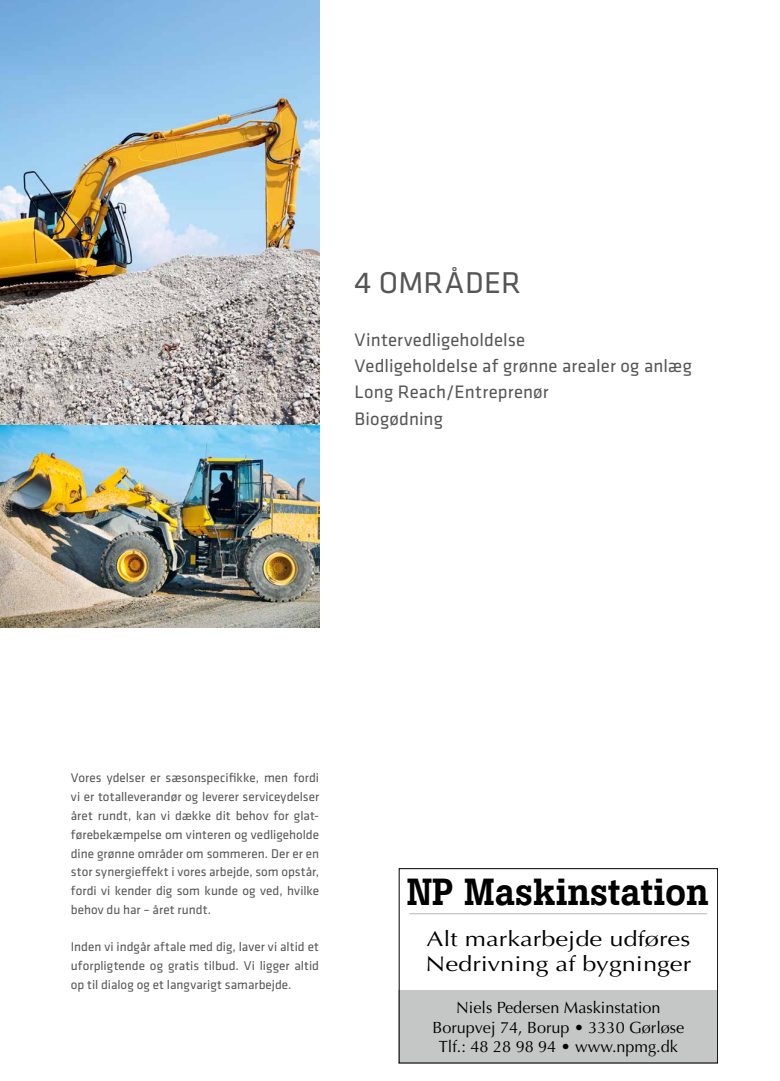
<style>
.page{position:relative;width:780px;height:1081px;background:#fff}
.page>*{position:absolute;margin:0;border:0;box-sizing:border-box;transform-origin:0 0}
.t1{font:500 37.5px "Boton";color:#000}
.t2{font:31.25px "Klavika";letter-spacing:.005em;color:#565656}
.t3{font:21.25px/25.5px "Optima LT Std";color:#000;scale:1.2 1}
.t4{font:18.75px/26.2px "Klavika";letter-spacing:.005em;color:#565656}
.t5{font:16.25px/19.5px "Optima LT Std";color:#000;text-align:center}
.t6{font:13.12px/18.8px "Klavika";color:#565656;text-align:justify}
</style>
<div class="page">
<img style="left:0;top:0;width:319px;height:627px">
<img style="left:0;top:142px;width:1px;height:283px">
<div style="left:399px;top:990px;width:319px;height:73px;background:#c5c6c6"></div>
<hr style="left:409px;top:913px;width:298px;height:1px;background:#c5c6c6">
<div style="left:399px;top:868px;width:319px;height:195px;border:1px solid #000"></div>
<h2 class="t2" style="left:354px;top:266px;width:168px">4 OMRÅDER</h2>
<h3 class="t4" style="left:354px;top:327px;width:339px">Vintervedligeholdelse<br>Vedligeholdelse af grønne arealer og anlæg<br>Long Reach/Entreprenør<br>Biogødning</h3>
<p class="t6" style="left:71px;top:769px;width:250px">Vores ydelser er sæsonspecifikke, men fordi vi er totalleverandør og leverer serviceydelser året rundt, kan vi dække dit behov for glat&shy;førebekæmpelse om vinteren og vedligeholde dine grønne områder om sommeren. Der er en stor synergieffekt i vores arbejde, som opstår, fordi vi kender dig som kunde og ved, hvilke behov du har – året rundt.</p>
<p class="t6" style="left:71px;top:938px;width:250px">Inden vi indgår aftale med dig, laver vi altid et uforpligtende og gratis tilbud. Vi ligger altid op til dialog og et langvarigt samarbejde.</p>
<h1 class="t1" style="left:407px;top:870px;width:303px">NP Maskinstation</h1>
<h3 class="t3" style="left:425px;top:926px;width:223px">Alt markarbejde udføres<br>Nedrivning af bygninger</h3>
<p class="t5" style="left:432px;top:998px;width:253px">Niels Pedersen Maskinstation<br>Borupvej 74, Borup • 3330 Gørløse<br>Tlf.: 48 28 98 94 • www.npmg.dk</p>
</div>
